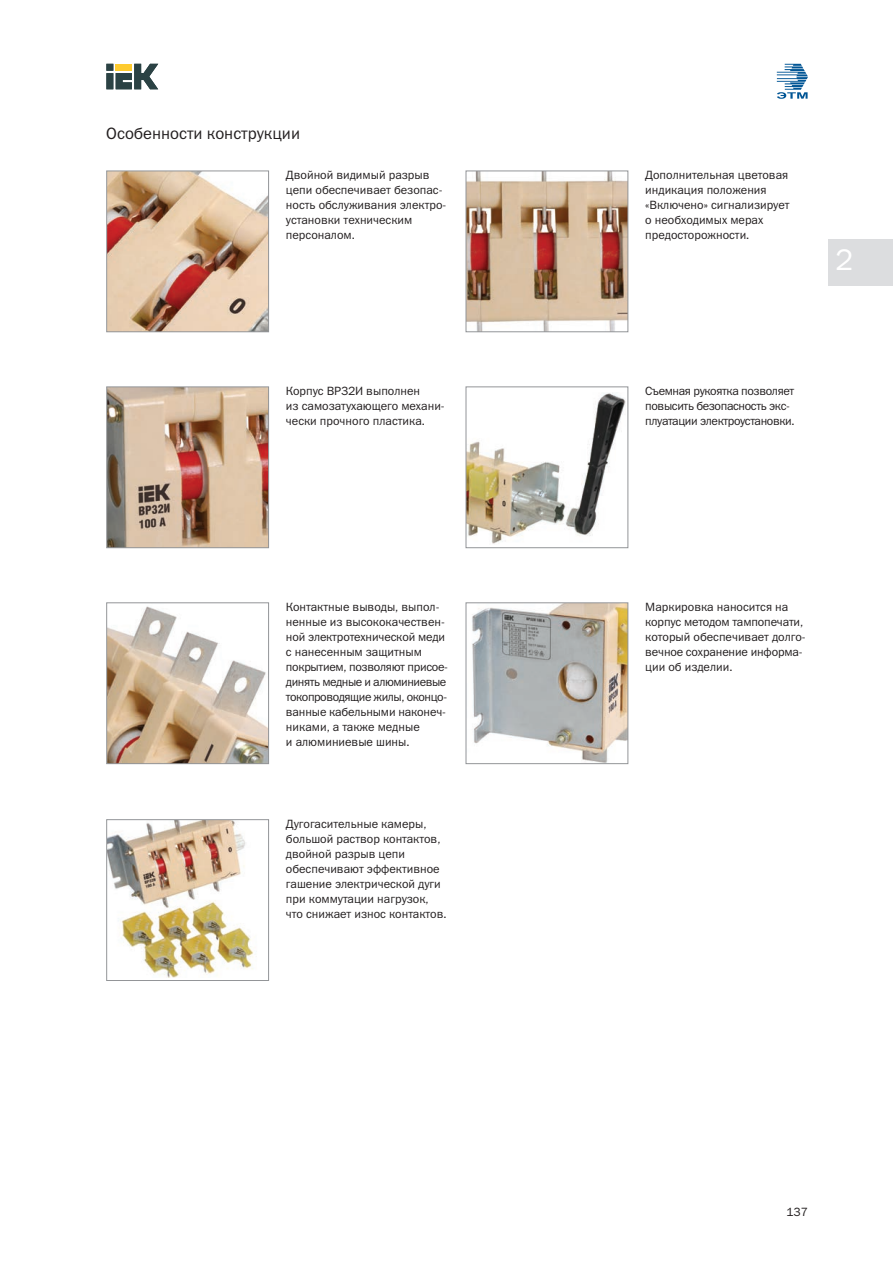
<style>
.page{position:relative;width:893px;height:1263px;background:#fff}
.page>*{position:absolute;margin:0;border:0;box-sizing:border-box;transform-origin:0 0}
.t1{font:30px "Franklin Gothic Book C";color:#fff}
.t2{font:16.5px "Franklin Gothic Book C";color:#231f20}
.t3{font:12px/15px "Franklin Gothic Book C";color:#231f20}
.t4{font:12px/15px "Franklin Gothic Book C";letter-spacing:-.03em;color:#231f20}
</style>
<div class="page">
<div style="left:829px;top:239px;width:64px;height:47px;background:#dcdddf"></div>
<svg style="left:777px;top:64px;width:31px;height:35px"></svg>
<svg style="left:106px;top:64px;width:52px;height:25px"></svg>
<img style="left:468px;top:393px;width:158px;height:151px">
<div style="left:466px;top:386px;width:162px;height:162px;border:1px solid #939598"></div>
<img style="left:108px;top:173px;width:159px;height:157px">
<div style="left:106px;top:171px;width:163px;height:161px;border:1px solid #939598"></div>
<img style="left:108px;top:606px;width:159px;height:156px">
<div style="left:106px;top:602px;width:163px;height:162px;border:1px solid #939598"></div>
<img style="left:472px;top:604px;width:154px;height:158px">
<div style="left:466px;top:602px;width:162px;height:162px;border:1px solid #939598"></div>
<img style="left:108px;top:388px;width:159px;height:158px">
<div style="left:106px;top:386px;width:163px;height:162px;border:1px solid #939598"></div>
<img style="left:468px;top:173px;width:158px;height:157px">
<div style="left:466px;top:171px;width:162px;height:161px;border:1px solid #939598"></div>
<img style="left:108px;top:821px;width:146px;height:157px">
<div style="left:106px;top:819px;width:163px;height:162px;border:1px solid #939598"></div>
<h2 class="t2" style="left:106px;top:128px;width:195px">Особенности конструкции</h2>
<p class="t3" style="left:286px;top:168px;width:162px">Двойной видимый разрыв цепи обеспечивает безопас - ность обслуживания электро - установки техническим персоналом.</p>
<p class="t3" style="left:286px;top:384px;width:160px">Корпус ВР32И выполнен<br>из самозатухающего механи - чески прочного пластика.</p>
<p class="t3" style="left:286px;top:600px;width:164px">Контактные выводы, выпол - ненные из высоко качествен - ной электро технической меди с нанесенным защитным покры тием, позволяют при со е - динять мед ные и алюми ние вые токо про во дя щие жилы, окон цо - ван ные кабельными нако неч&shy;ни ками, а также медные<br>и алюми ни е вые шины.</p>
<p class="t3" style="left:286px;top:817px;width:162px">Дугогасительные камеры, большой раствор контактов, двойной разрыв цепи обеспе чивают эффективное гашение электрической дуги при коммутации нагрузок, что снижает износ контактов.</p>
<p class="t3" style="left:645px;top:168px;width:146px">Дополни тельная цветовая индикация положе ния «Включено» сигнализирует о необ ходимых мерах предосторожности.</p>
<h1 class="t1" style="left:835px;top:250px;width:19px">2</h1>
<p class="t4" style="left:645px;top:384px;width:151px">Съемная рукоятка позволяет повысить безопасность экс - плуатации электроустановки.</p>
<p class="t3" style="left:645px;top:600px;width:162px">Маркировка наносится на корпус методом тампопечати, который обеспечивает долго - веч ное сохранение инфор ма - ции об изделии.</p>
<p class="t3" style="left:786px;top:1205px;width:23px">137</p>
</div>
